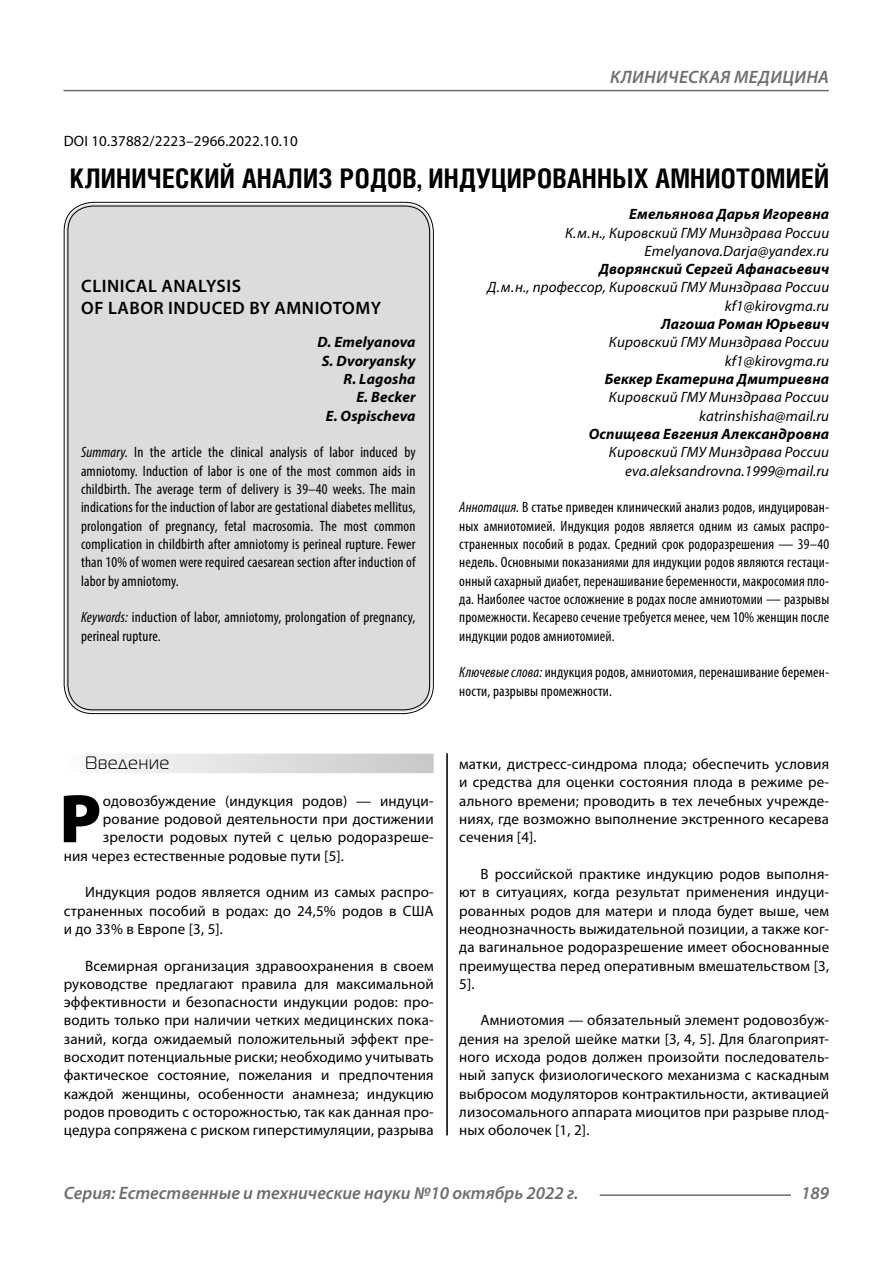
<style>
.page{position:relative;width:893px;height:1263px;background:#fff}
.page>*{position:absolute;margin:0;border:0;box-sizing:border-box;transform-origin:0 0}
.Bukvica{font:900 69.3px "Myriad Pro";color:#000}
.Header{font:700 27px "Helios Cond C";letter-spacing:.01em;color:#000}
.t1{font:italic 600 18px "Myriad Pro";color:#6e6e6e}
.Header-eng{font:600 18px/21.6px "Myriad Pro";letter-spacing:.03em;color:#000}
.Subheader{font:18px "Magistral C";letter-spacing:.05em;color:#000}
.Normal{font:15px/18.3px "Myriad Pro";letter-spacing:.01em;color:#000;text-align:justify}
.Annotation-rus{font:condensed 15px/18.3px "Myriad Pro";letter-spacing:.01em;color:#000;text-align:justify}
.Annotation-eng{font:condensed 15px/18.3px "Myriad Pro";letter-spacing:.01em;color:#000;text-align:justify}
.Author-doc{font:italic 15px "Myriad Pro";letter-spacing:.01em;color:#000}
.Bukvica-2{font:15px "Myriad Pro";letter-spacing:.01em;color:#000}
.Author{font:italic 700 15px "Myriad Pro";letter-spacing:.01em;color:#000}
.Author-email{font:italic 15px "Myriad Pro";letter-spacing:.01em;color:#000}
.Author-eng{font:italic 700 15px "Myriad Pro";letter-spacing:.01em;color:#000}
.DOI{font:15px "Myriad Pro";letter-spacing:.01em;color:#000}
.s1{font-style:italic}
</style>
<div class="page">
<hr style="left:446px;top:751px;width:1px;height:384px;background:#000">
<hr style="left:447px;top:732px;width:1px;height:403px;background:#000">
<div style="left:43px;top:732px;width:786px;height:21px;background:#fff"></div>
<div style="left:64px;top:754px;width:370px;height:19px;background:linear-gradient(to right,#fcfcfc,#c8c8c8)"></div>
<div style="left:66px;top:204px;width:365px;height:508px;background:#dcdcdc;border-radius:27px"></div>
<hr style="left:600px;top:1194px;width:191px;height:2px;background:#6e6e6e">
<hr style="left:63px;top:90px;width:766px;height:1px;background:#6e6e6e">
<p class="t1" style="left:610px;top:66px;width:23px">Клиническая</p>
<p class="t1" style="left:734px;top:66px;width:13px">медицина</p>
<p class="DOI" style="left:64px;top:132px;width:235px">DOI 10.37882/2223–2966.2022.10.10</p>
<p class="Header" style="left:70px;top:162px;width:761px">КЛИНИЧЕСКИЙ АНАЛИЗ РОДОВ, ИНДУЦИРОВАННЫХ АМНИОТОМИЕЙ</p>
<p class="Author" style="left:629px;top:204px;width:201px">Емельянова Дарья Игоревна</p>
<p class="Author-doc" style="left:565px;top:223px;width:266px">К.м.н., Кировский ГМУ Минздрава России</p>
<p class="Author-email" style="left:645px;top:242px;width:186px">Emelyanova.Darja@yandex.ru</p>
<p class="Author" style="left:599px;top:259px;width:232px">Дворянский Сергей Афанасьевич</p>
<p class="Author-doc" style="left:487px;top:278px;width:343px">Д.м.н., профессор, Кировский ГМУ Минздрава России</p>
<p class="Author-email" style="left:725px;top:296px;width:106px">kf1@kirovgma.ru</p>
<p class="Author" style="left:661px;top:314px;width:169px">Лагоша Роман Юрьевич</p>
<p class="Author-doc" style="left:609px;top:333px;width:222px">Кировский ГМУ Минздрава России</p>
<p class="Author-email" style="left:725px;top:351px;width:106px">kf1@kirovgma.ru</p>
<p class="Author" style="left:605px;top:369px;width:226px">Беккер Екатерина Дмитриевна</p>
<p class="Author-doc" style="left:609px;top:388px;width:222px">Кировский ГМУ Минздрава России</p>
<p class="Author-email" style="left:699px;top:406px;width:131px">katrinshisha@mail.ru</p>
<p class="Author" style="left:589px;top:424px;width:242px">Оспищева Евгения Александровна</p>
<p class="Author-doc" style="left:609px;top:443px;width:222px">Кировский ГМУ Минздрава России</p>
<p class="Author-email" style="left:625px;top:461px;width:205px">eva.aleksandrovna.1999@mail.ru</p>
<p class="Annotation-rus" style="left:459px;top:498px;width:371px"><span class="s1">Аннотация.</span> В статье приведен клинический анализ родов, индуцирован&shy;ных амниотомией. Индукция родов является одним из самых распро&shy;страненных пособий в родах. Средний срок родоразрешения — 39–40 недель. Основными показаниями для индукции родов являются гестаци&shy;онный сахарный диабет, перенашивание беременности, макросомия пло&shy;да. Наиболее частое осложнение в родах после амниотомии — разрывы промежности. Кесарево сечение требуется менее, чем 10% женщин после индукции родов амниотомией.</p>
<p class="Annotation-rus" style="left:459px;top:663px;width:371px"><span class="s1">Ключевые слова:</span> индукция родов, амниотомия, перенашивание беремен&shy;ности, разрывы промежности.</p>
<p class="Header-eng" style="left:81px;top:275px;width:301px">CLINICAL ANALYSIS<br>OF LABOR INDUCED BY AMNIOTOMY</p>
<p class="Author-eng" style="left:317px;top:333px;width:100px">D. Emelyanova</p>
<p class="Author-eng" style="left:322px;top:351px;width:95px">S. Dvoryansky</p>
<p class="Author-eng" style="left:343px;top:369px;width:74px">R. Lagosha</p>
<p class="Author-eng" style="left:357px;top:388px;width:61px">E. Becker</p>
<p class="Author-eng" style="left:326px;top:406px;width:91px">E. Ospischeva</p>
<p class="Annotation-eng" style="left:81px;top:443px;width:336px"><span class="s1">Summary.</span> In the article the clinical analysis of labor induced by amniotomy. Induction of labor is one of the most common aids in childbirth. The average term of delivery is 39–40 weeks. The main indications for the induction of labor are gestational diabetes mellitus, prolongation of pregnancy, fetal macrosomia. The most common complication in childbirth after amniotomy is perineal rupture. Fewer than 10% of women were required caesarean section after induction of labor by amniotomy.</p>
<p class="Annotation-eng" style="left:81px;top:608px;width:336px"><span class="s1">Keywords:</span> induction of labor, amniotomy, prolongation of pregnancy, perineal rupture.</p>
<p class="Subheader" style="left:85px;top:753px;width:86px">Введение</p>
<p class="Bukvica" style="left:59px;top:772px;width:43px">Р</p>
<p class="Bukvica-2" style="left:103px;top:791px;width:332px">одовозбуждение (индукция родов) — индуци-</p>
<p class="Bukvica-2" style="left:103px;top:810px;width:332px">рование родовой деятельности при достижении</p>
<p class="Bukvica-2" style="left:103px;top:828px;width:332px">зрелости родовых путей с целью родоразреше-</p>
<p class="Bukvica-2" style="left:64px;top:846px;width:282px">ния через естественные родовые пути [5].</p>
<p class="Normal" style="left:64px;top:883px;width:371px;text-indent:21px">Индукция родов является одним из самых распро&shy;страненных пособий в родах: до 24,5% родов в США и до 33% в Европе [3, 5].</p>
<p class="Normal" style="left:64px;top:956px;width:371px;text-indent:21px">Всемирная организация здравоохранения в своем руководстве предлагают правила для максимальной эффективности и безопасности индукции родов: про&shy;водить только при наличии четких медицинских пока&shy;заний, когда ожидаемый положительный эффект пре&shy;восходит потенциальные риски; необходимо учитывать фактическое состояние, пожелания и предпочтения каждой женщины, особенности анамнеза; индукцию родов проводить с осторожностью, так как данная про&shy;цедура сопряжена с риском гиперстимуляции, разрыва</p>
<p class="Normal" style="left:459px;top:754px;width:371px">матки, дистресс-синдрома плода; обеспечить условия и средства для оценки состояния плода в режиме ре&shy;ального времени; проводить в тех лечебных учрежде&shy;ниях, где возможно выполнение экстренного кесарева сечения [4].</p>
<p class="Normal" style="left:459px;top:864px;width:371px;text-indent:21px">В российской практике индукцию родов выполня&shy;ют в ситуациях, когда результат применения индуци&shy;рованных родов для матери и плода будет выше, чем неоднозначность выжидательной позиции, а также ког&shy;да вагинальное родоразрешение имеет обоснованные преимущества перед оперативным вмешательством [3, 5].</p>
<p class="Normal" style="left:459px;top:1011px;width:371px;text-indent:21px">Амниотомия — обязательный элемент родовозбуж&shy;дения на зрелой шейке матки [3, 4, 5]. Для благоприят&shy;ного исхода родов должен произойти последователь&shy;ный запуск физиологического механизма с каскадным выбросом модуляторов контрактильности, активацией лизосомального аппарата миоцитов при разрыве плод&shy;ных оболочек [1, 2].</p>
<p class="t1" style="left:64px;top:1182px;width:516px">Серия: Естественные и технические науки №10 октябрь 2022 г.</p>
<p class="t1" style="left:801px;top:1182px;width:30px">189</p>
</div>
